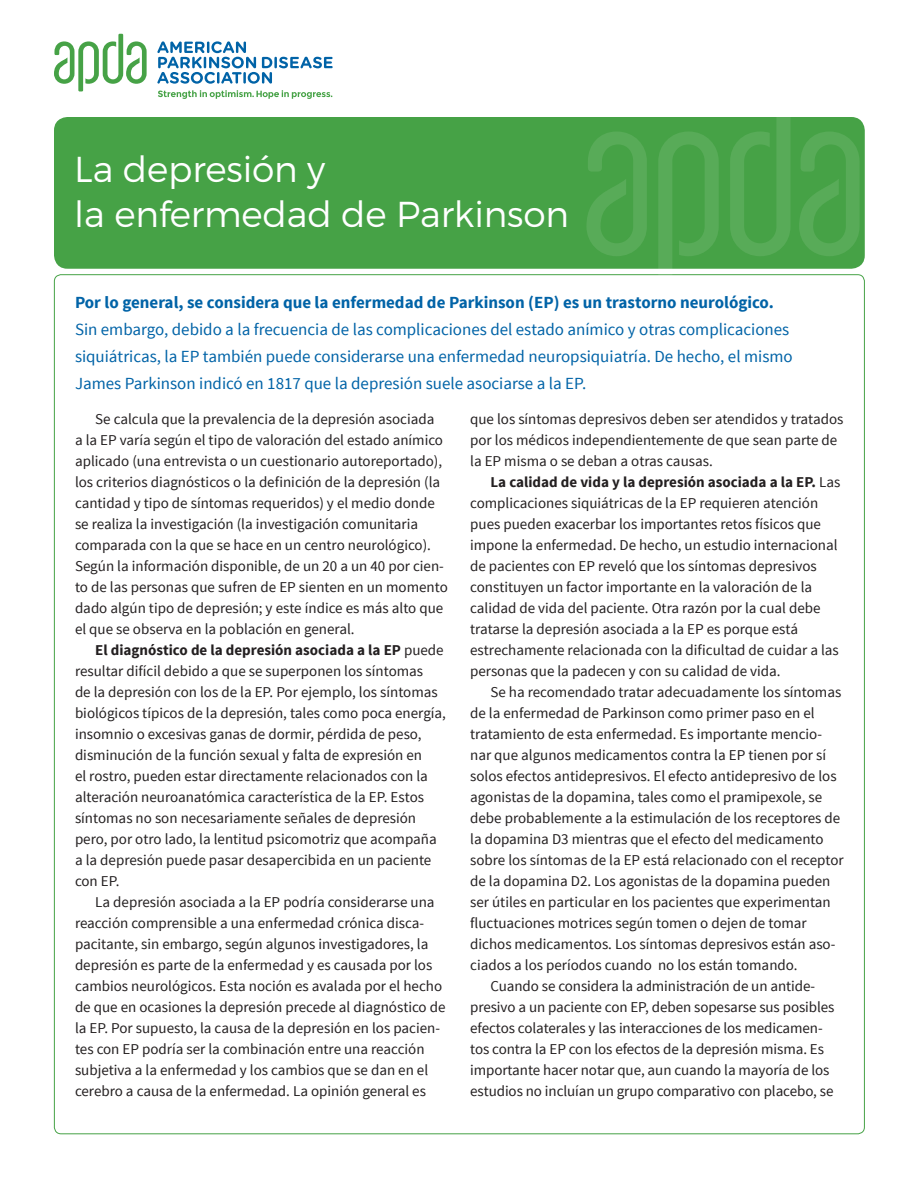
<style>
.page{position:relative;width:918px;height:1188px;background:#fff}
.page>*{position:absolute;margin:0;border:0;box-sizing:border-box;transform-origin:0 0}
.t1{font:300 36px/45px "Montserrat";letter-spacing:-.005em;color:#fff}
.t2{font:16.95px/27px "Source Sans Pro";color:#0163a7}
.t3{font:700 16.95px "Source Sans Pro";color:#0163a7}
.t4{font:15px/21px "Source Sans Pro";color:#231f20}
.s1{font-weight:700}
</style>
<div class="page">
<svg style="left:157px;top:41px;width:176px;height:43px"></svg>
<svg style="left:158px;top:90px;width:174px;height:9px"></svg>
<svg style="left:54px;top:34px;width:93px;height:57px"></svg>
<div style="left:54px;top:117px;width:811px;height:152px;background:#46a246;border-radius:14px"></div>
<svg style="left:586px;top:117px;width:274px;height:159px"></svg>
<h1 class="t1" style="left:74px;top:146px;width:496px">La depresión y<br>la enfermedad de Parkinson</h1>
<p class="t3" style="left:75px;top:292px;width:700px">Por lo general, se considera que la enfermedad de Parkinson (EP) es un trastorno neurológico.</p>
<p class="t2" style="left:75px;top:316px;width:719px">Sin embargo, debido a la frecuencia de las complicaciones del estado anímico y otras complicaciones siquiátricas, la EP también puede considerarse una enfermedad neuropsiquiatría. De hecho, el mismo<br>James Parkinson indicó en 1817 que la depresión suele asociarse a la EP.</p>
<p class="t4" style="left:75px;top:408px;width:374px;text-indent:20px">Se calcula que la prevalencia de la depresión asociada<br>a la EP varía según el tipo de valoración del estado anímico aplicado (una entrevista o un cuestionario autoreportado), los criterios diagnósticos o la definición de la depresión (la cantidad y tipo de síntomas requeridos) y el medio donde se realiza la investigación (la investigación comunitaria comparada con la que se hace en un centro neurológico).<br>Según la información disponible, de un 20 a un 40 por cien&shy;to de las personas que sufren de EP sienten en un momento dado algún tipo de depresión; y este índice es más alto que el que se observa en la población en general.</p>
<p class="t4" style="left:75px;top:639px;width:373px;text-indent:20px"><span class="s1">El diagnóstico de la depresión asociada a la EP</span> puede resultar difícil debido a que se superponen los síntomas<br>de la depresión con los de la EP. Por ejemplo, los síntomas biológicos típicos de la depresión, tales como poca energía, insomnio o excesivas ganas de dormir, pérdida de peso, disminución de la función sexual y falta de expresión en<br>el rostro, pueden estar directamente relacionados con la alteración neuroanatómica característica de la EP. Estos síntomas no son necesariamente señales de depresión pero, por otro lado, la lentitud psicomotriz que acompaña a la depresión puede pasar desapercibida en un paciente con EP.</p>
<p class="t4" style="left:75px;top:891px;width:372px;text-indent:20px">La depresión asociada a la EP podría considerarse una reacción comprensible a una enfermedad crónica disca&shy;pacitante, sin embargo, según algunos investigadores, la depresión es parte de la enfermedad y es causada por los cambios neurológicos. Esta noción es avalada por el hecho de que en ocasiones la depresión precede al diagnóstico de la EP. Por supuesto, la causa de la depresión en los pacien&shy;tes con EP podría ser la combinación entre una reacción subjetiva a la enfermedad y los cambios que se dan en el cerebro a causa de la enfermedad. La opinión general es</p>
<p class="t4" style="left:470px;top:408px;width:375px">que los síntomas depresivos deben ser atendidos y tratados por los médicos independientemente de que sean parte de la EP misma o se deban a otras causas.</p>
<p class="t4" style="left:470px;top:471px;width:372px;text-indent:20px"><span class="s1">La calidad de vida y la depresión asociada a la EP.</span> Las complicaciones siquiátricas de la EP requieren atención pues pueden exacerbar los importantes retos físicos que impone la enfermedad. De hecho, un estudio internacional de pacientes con EP reveló que los síntomas depresivos constituyen un factor importante en la valoración de la calidad de vida del paciente. Otra razón por la cual debe tratarse la depresión asociada a la EP es porque está estrechamente relacionada con la dificultad de cuidar a las personas que la padecen y con su calidad de vida.</p>
<p class="t4" style="left:490px;top:681px;width:352px">Se ha recomendado tratar adecuadamente los síntomas</p>
<p class="t4" style="left:470px;top:702px;width:346px">de la enfermedad de Parkinson como primer paso en el</p>
<p class="t4" style="left:470px;top:723px;width:354px">tratamiento de esta enfermedad. Es importante mencio-</p>
<p class="t4" style="left:470px;top:744px;width:357px">nar que algunos medicamentos contra la EP tienen por sí</p>
<p class="t4" style="left:470px;top:765px;width:368px">solos efectos antidepresivos. El efecto antidepresivo de los</p>
<p class="t4" style="left:470px;top:786px;width:354px">agonistas de la dopamina, tales como el pramipexole, se</p>
<p class="t4" style="left:470px;top:807px;width:372px">debe probablemente a la estimulación de los receptores de</p>
<p class="t4" style="left:470px;top:828px;width:355px">la dopamina D3 mientras que el efecto del medicamento</p>
<p class="t4" style="left:470px;top:849px;width:375px">sobre los síntomas de la EP está relacionado con el receptor</p>
<p class="t4" style="left:470px;top:870px;width:362px">de la dopamina D2. Los agonistas de la dopamina pueden</p>
<p class="t4" style="left:470px;top:891px;width:362px">ser útiles en particular en los pacientes que experimentan</p>
<p class="t4" style="left:470px;top:912px;width:338px">fluctuaciones motrices según tomen o dejen de tomar</p>
<p class="t4" style="left:470px;top:933px;width:367px">dichos medicamentos. Los síntomas depresivos están aso-</p>
<p class="t4" style="left:470px;top:954px;width:329px">ciados a los períodos cuando no los están tomando.</p>
<p class="t4" style="left:490px;top:975px;width:326px">Cuando se considera la administración de un antide-</p>
<p class="t4" style="left:470px;top:996px;width:366px">presivo a un paciente con EP, deben sopesarse sus posibles</p>
<p class="t4" style="left:470px;top:1017px;width:354px">efectos colaterales y las interacciones de los medicamen-</p>
<p class="t4" style="left:470px;top:1038px;width:355px">tos contra la EP con los efectos de la depresión misma. Es</p>
<p class="t4" style="left:470px;top:1059px;width:361px">importante hacer notar que, aun cuando la mayoría de los</p>
<p class="t4" style="left:470px;top:1080px;width:365px">estudios no incluían un grupo comparativo con placebo, se</p>
</div>
